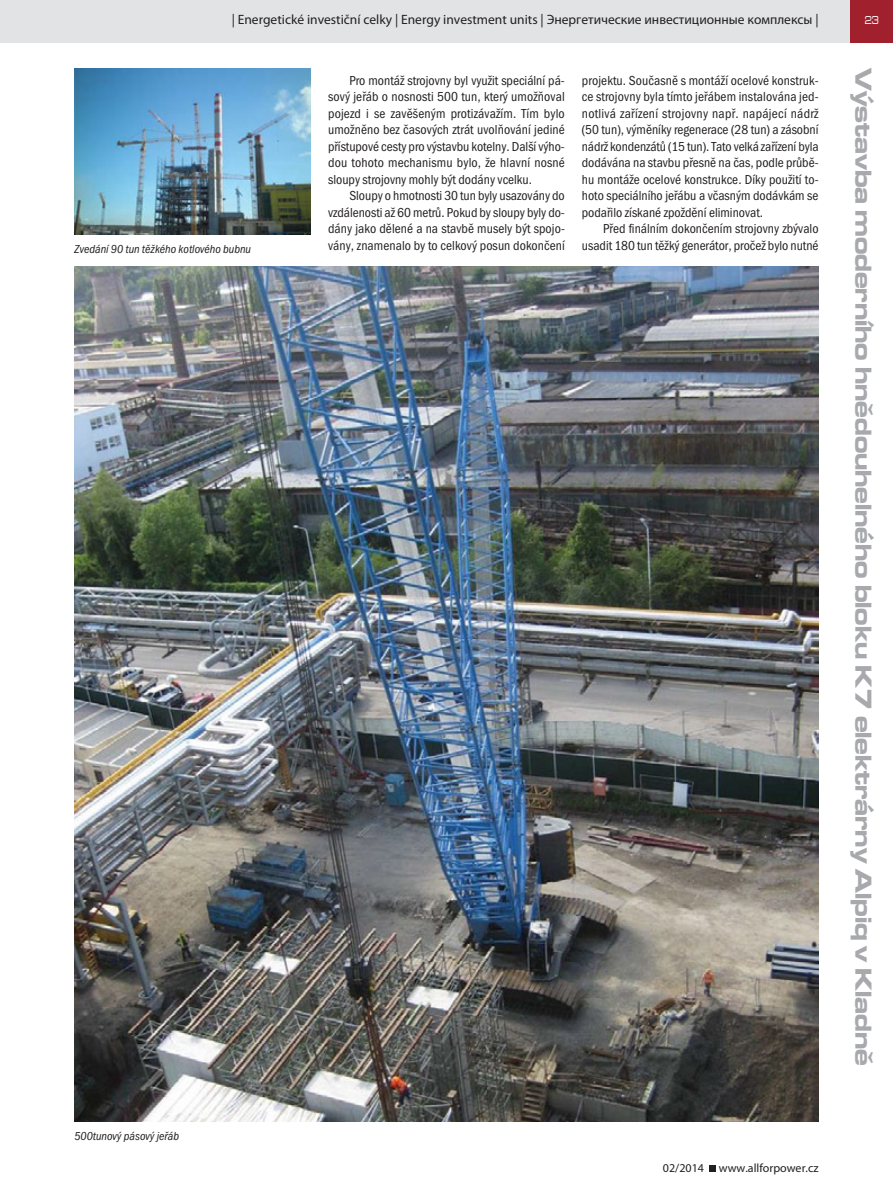
<style>
.page{position:relative;width:893px;height:1191px;background:#fff}
.page>*{position:absolute;margin:0;border:0;box-sizing:border-box;transform-origin:0 0}
.t1{font:700 expanded 24px "Microgramma DOT";color:#a7a9ac}
.t2{font:13.5px/16.5px "Franklin Got Itc TOT Boo Con";color:#231f20;text-align:justify}
.t3{font:13.5px "Myriad Pro";color:#231f20}
.t4{font:12px "Franklin Got Itc TOT Boo Con Ita";color:#231f20}
.t5{font:12px "Myriad Pro";color:#231f20}
.t6{font:500 expanded 12px "Microgramma DOT";color:#fff;scale:.7 1}
</style>
<div class="page">
<div style="left:0;top:0;width:850px;height:43px;background:#e2e3e4"></div>
<div style="left:850px;top:0;width:43px;height:43px;background:#a0212d"></div>
<svg style="left:709px;top:1165px;width:6px;height:6px"></svg>
<img style="left:74px;top:68px;width:237px;height:167px">
<img style="left:74px;top:266px;width:745px;height:855px">
<p class="t3" style="left:232px;top:12px;width:588px">| Energetické investiční celky | Energy investment units | Энергетические инвестиционные комплексы |</p>
<p class="t4" style="left:74px;top:245px;width:178px">Zvedání 90 tun těžkého kotlového bubnu</p>
<p class="t2" style="left:328px;top:73px;width:238px;text-indent:21px">Pro montáž strojovny byl využit speciální pá&shy;sový jeřáb o nosnosti 500 tun, který umožňoval pojezd i se zavěšeným protizávažím. Tím bylo umožněno bez časových ztrát uvolňování jediné přístupové cesty pro výstavbu kotelny. Další výho&shy;dou tohoto mechanismu bylo, že hlavní nosné sloupy strojovny mohly být dodány vcelku.</p>
<p class="t2" style="left:328px;top:189px;width:238px;text-indent:21px">Sloupy o hmotnosti 30 tun byly usazovány do vzdálenosti až 60 metrů. Pokud by sloupy byly do&shy;dány jako dělené a na stavbě musely být spojo&shy;vány, znamenalo by to celkový posun dokončení</p>
<p class="t2" style="left:582px;top:73px;width:238px">projektu. Současně s montáží ocelové konstruk&shy;ce strojovny byla tímto jeřábem instalována jed&shy;notlivá zařízení strojovny např. napájecí nádrž (50 tun), výměníky regenerace (28 tun) a zásobní nádrž kondenzátů (15 tun). Tato velká zařízení byla dodávána na stavbu přesně na čas, podle průbě&shy;hu montáže ocelové konstrukce. Díky použití to&shy;hoto speciálního jeřábu a včasným dodávkám se podařilo získané zpoždění eliminovat.</p>
<p class="t2" style="left:582px;top:222px;width:238px;text-align:right">Před finálním dokončením strojovny zbývalo usadit 180 tun těžký generátor, pročež bylo nutné</p>
<p class="t4" style="left:74px;top:1132px;width:106px">500tunový pásový jeřáb</p>
<p class="t5" style="left:663px;top:1160px;width:157px">02/2014 www.allforpower.cz</p>
<p class="t6" style="left:865px;top:13px;width:21px">23</p>
<h1 class="t1" style="left:871px;top:68px;width:999px;rotate:90deg">Výstavba moderního hnědouhelného bloku K7 elektrárny Alpiq v Kladně</h1>
</div>
